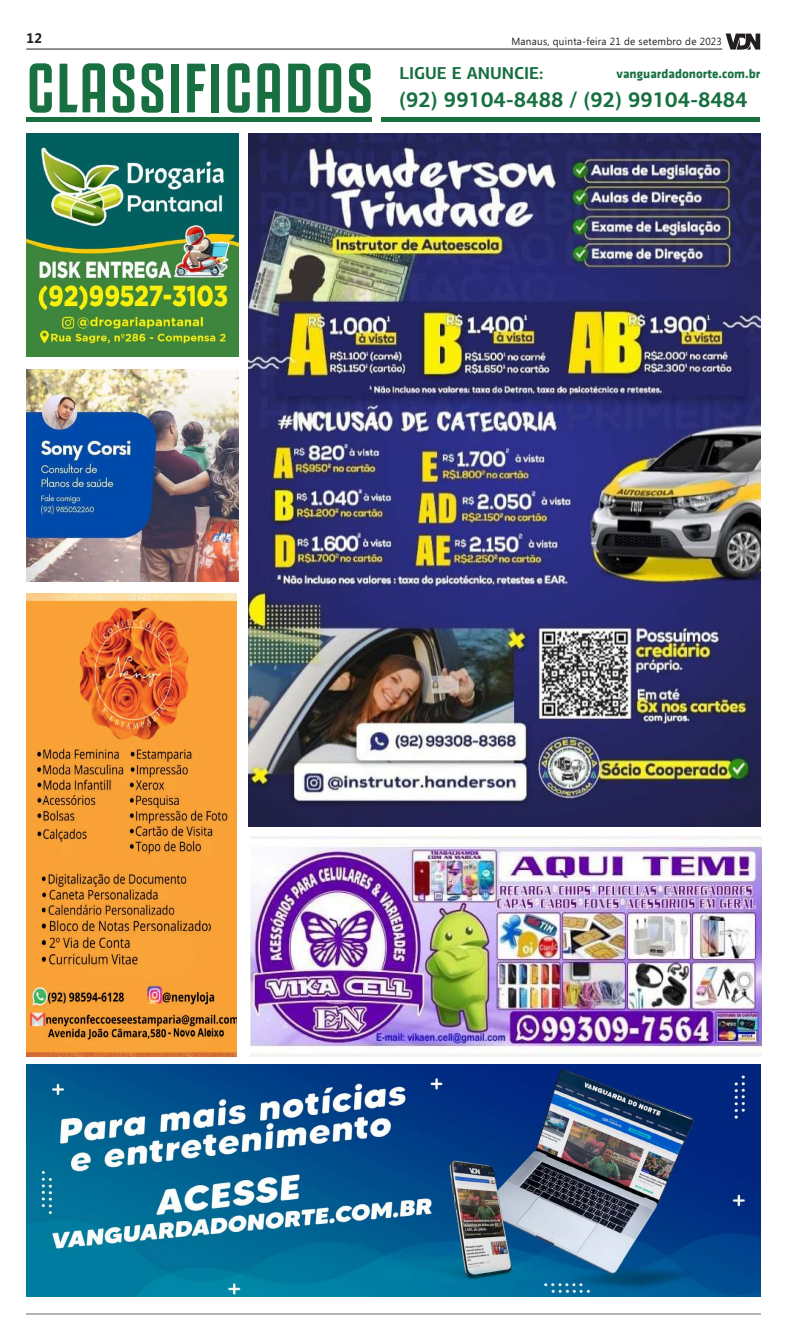
<style>
.page{position:relative;width:787px;height:1340px;background:#fff}
.page>*{position:absolute;margin:0;border:0;box-sizing:border-box;transform-origin:0 0}
.t1{font:700 70px "Juventus Fans";letter-spacing:.025em;color:#187041;scale:.96 1}
.t2{font:700 21.88px "PF Centro Sans Pro";color:#187041;scale:.96 1}
.t3{font:700 17.32px "PF Centro Sans Pro";color:#187041;scale:.96 1}
.t4{font:700 13.83px "Microsoft Phags Pa";color:#231f20;scale:.96 1}
.t5{font:700 12.95px "MW Klavika Bd";color:#187041}
.t6{font:10.41px "Microsoft Phags Pa";letter-spacing:.025em;color:#231f20;scale:.96 1}
</style>
<div class="page">
<hr style="left:26px;top:1313px;width:734px;height:2px;background:#b2b3b7">
<hr style="left:26px;top:49px;width:696px;height:1px;background:#231f20">
<svg style="left:725px;top:33px;width:35px;height:17px"></svg>
<hr style="left:381px;top:118px;width:379px;height:4px;background:#187041">
<hr style="left:26px;top:118px;width:346px;height:4px;background:#187041">
<img style="left:26px;top:594px;width:211px;height:462px">
<img style="left:249px;top:133px;width:511px;height:694px">
<img style="left:26px;top:133px;width:213px;height:224px">
<img style="left:26px;top:369px;width:213px;height:212px">
<img style="left:250px;top:836px;width:511px;height:220px">
<img style="left:26px;top:1064px;width:734px;height:232px">
<h3 class="t4" style="left:26px;top:28px;width:18px">12</h3>
<p class="t6" style="left:511px;top:34px;width:221px">Manaus, quinta-feira 21 de setembro de 2023</p>
<h3 class="t3" style="left:399px;top:62px;width:151px">LIGUE E ANUNCIE:</h3>
<h2 class="t2" style="left:399px;top:86px;width:364px">(92) 99104-8488 / (92) 99104-8484</h2>
<h1 class="t1" style="left:26px;top:38px;width:363px">CLASSIFICADOS</h1>
<p class="t5" style="left:616px;top:64px;width:145px">vanguardadonorte.com.br</p>
</div>
